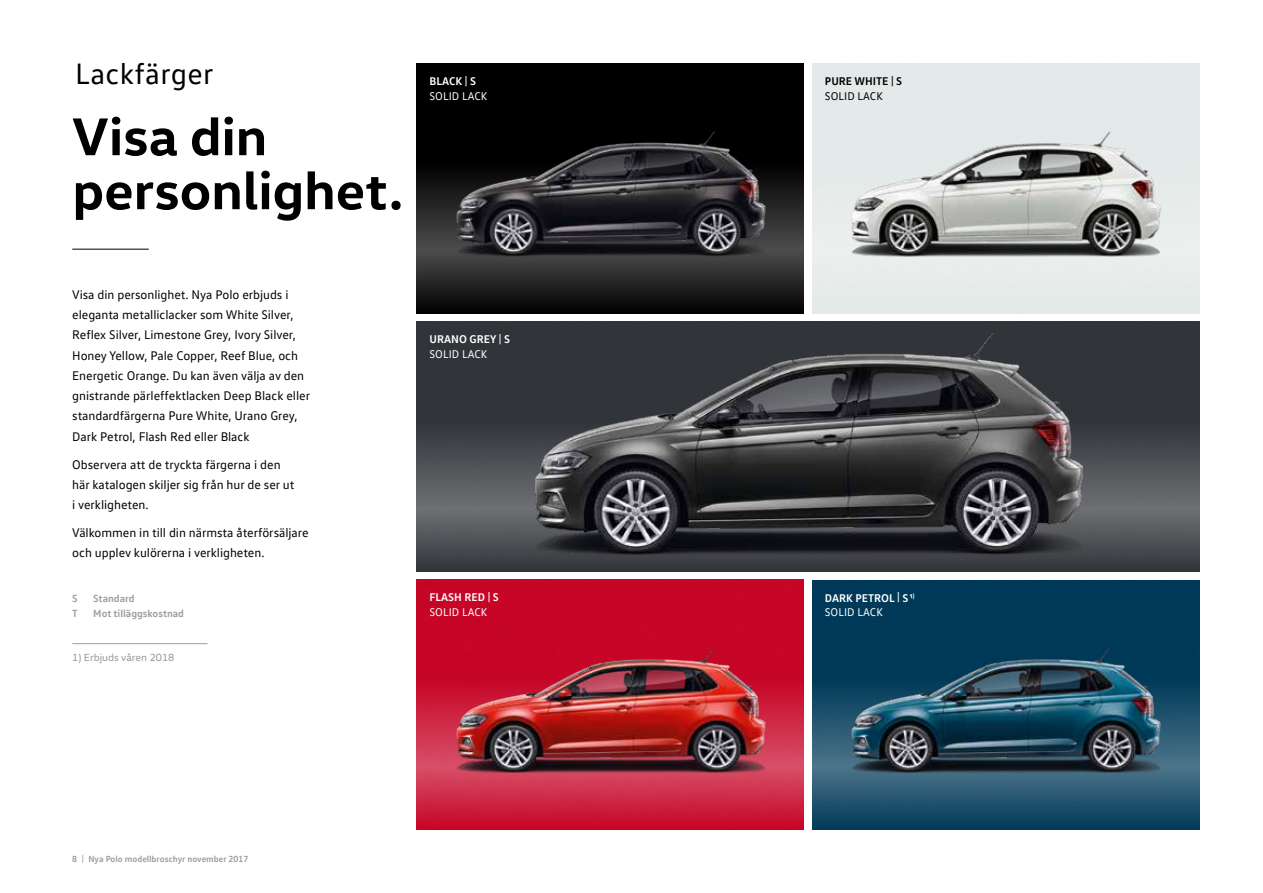
<style>
.page{position:relative;width:1263px;height:893px;background:#fff}
.page>*{position:absolute;margin:0;border:0;box-sizing:border-box;transform-origin:0 0}
.t1{font:700 54px/54px "VW Head";letter-spacing:.005em;color:#000}
.t2{font:30px "VW Text";letter-spacing:.01em;color:#000}
.t3{font:12.75px/20.2px "VW Text";letter-spacing:-.005em;color:#000}
.t4{font:700 11.4px/14.4px "VW Text";color:#fff}
.t5{font:11.4px "VW Text";color:#fff}
.t6{font:700 11.4px "VW Text";color:#000}
.t7{font:11.4px "VW Text";color:#000}
.t8{font:700 10.5px "VW Text";color:#9d9d9c}
.t9{font:10.5px "VW Head";letter-spacing:-.005em;color:#9d9d9c}
.t10{font:700 9px "VW Text";color:#9d9d9c}
.s1{font-weight:400}
</style>
<div class="page">
<hr style="left:72px;top:249px;width:77px;height:1px;background:#000">
<hr style="left:72px;top:643px;width:135px;height:1px;background:#9d9d9c">
<img style="left:417px;top:64px;width:387px;height:249px">
<img style="left:812px;top:64px;width:387px;height:249px">
<img style="left:417px;top:322px;width:782px;height:250px">
<img style="left:417px;top:580px;width:387px;height:249px">
<img style="left:812px;top:580px;width:387px;height:249px">
<img style="left:445px;top:322px;width:726px;height:249px">
<h2 class="t2" style="left:75px;top:55px;width:140px">Lackfärger</h2>
<h1 class="t1" style="left:73px;top:107px;width:332px">Visa din personlighet.</h1>
<p class="t3" style="left:72px;top:284px;width:239px">Visa din personlighet. Nya Polo erbjuds i eleganta metalliclacker som White Silver, Reflex Silver, Limestone Grey, Ivory Silver, Honey Yellow, Pale Copper, Reef Blue, och Energetic Orange. Du kan även välja av den gnistrande pärleffektlacken Deep Black eller standardfärgerna Pure White, Urano Grey, Dark Petrol, Flash Red eller Black</p>
<p class="t3" style="left:72px;top:454px;width:224px">Observera att de tryckta färgerna i den här katalogen skiljer sig från hur de ser ut i verkligheten.</p>
<p class="t3" style="left:72px;top:522px;width:238px">Välkommen in till din närmsta återförsäljare och upplev kulörerna i verkligheten.</p>
<p class="t8" style="left:72px;top:592px;width:7px">S</p>
<p class="t8" style="left:93px;top:592px;width:43px">Standard</p>
<p class="t8" style="left:72px;top:606px;width:7px">T</p>
<p class="t8" style="left:93px;top:606px;width:92px">Mot tilläggskostnad</p>
<p class="t9" style="left:72px;top:651px;width:104px">1) Erbjuds våren 2018</p>
<p class="t4" style="left:429px;top:74px;width:48px">BLACK | S</p>
<p class="t5" style="left:429px;top:89px;width:59px">SOLID LACK</p>
<p class="t4" style="left:429px;top:332px;width:82px">URANO GREY | S</p>
<p class="t5" style="left:429px;top:347px;width:59px">SOLID LACK</p>
<p class="t4" style="left:429px;top:590px;width:71px">FLASH RED | S</p>
<p class="t5" style="left:429px;top:605px;width:59px">SOLID LACK</p>
<p class="t10" style="left:72px;top:853px;width:178px">8 | Nya Polo modellbroschyr november 2017</p>
<p class="t6" style="left:825px;top:74px;width:79px">PURE WHITE | S</p>
<p class="t7" style="left:825px;top:89px;width:59px">SOLID LACK</p>
<p class="t4" style="left:825px;top:590px;width:91px">DARK PETROL | S1<sup>)<br></sup><span class="s1">SOLID LACK</span></p>
</div>
